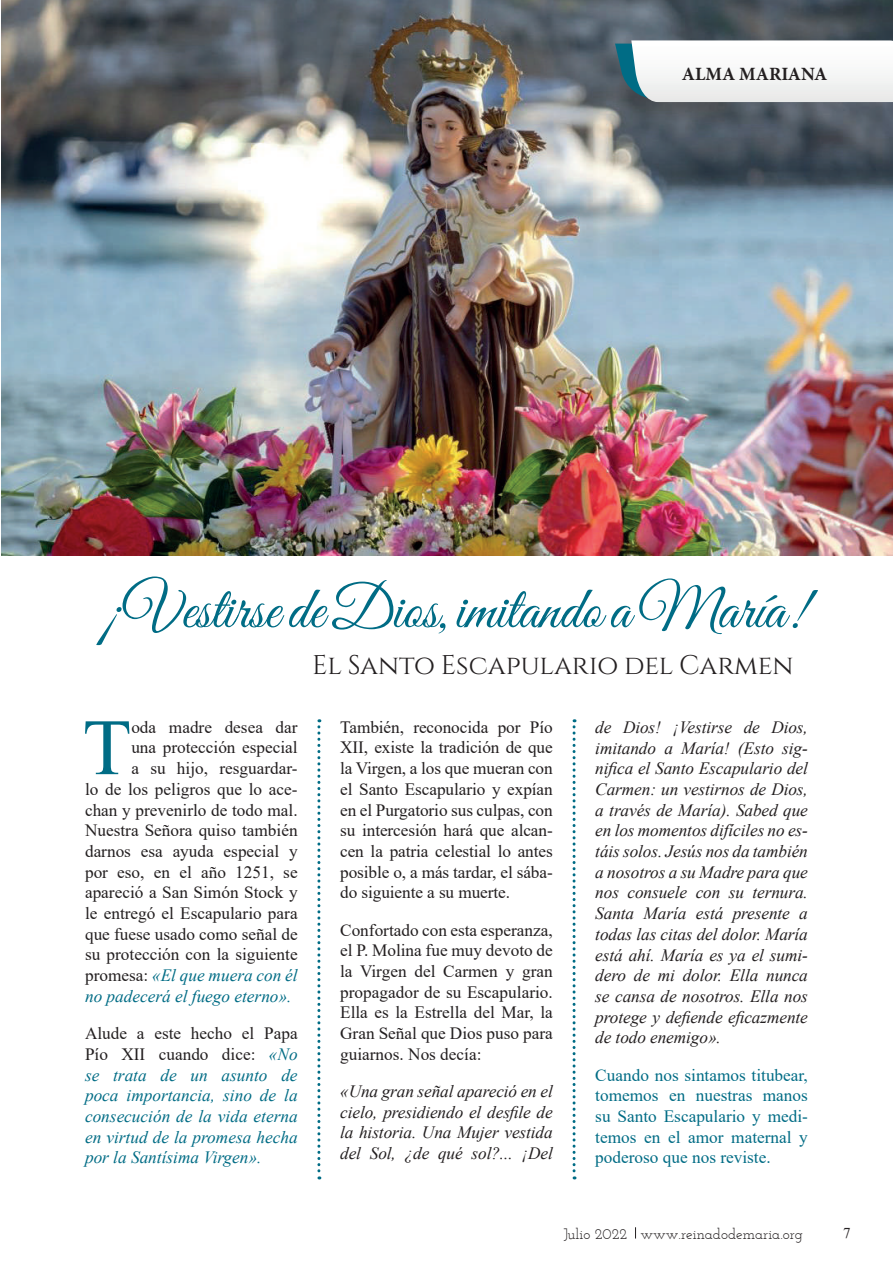
<style>
.page{position:relative;width:893px;height:1263px;background:#fff}
.page>*{position:absolute;margin:0;border:0;box-sizing:border-box;transform-origin:0 0}
.t1{font:79.8px "Times New Roman";color:#006c85}
.t2{font:60px "Great Vibes";color:#006c85}
.t3{font:27px "Cinzel";color:#231f20}
.t4{font:700 18.75px "Minion Pro";color:#231f20}
.t5{font:17.25px/20.7px "Times New Roman";color:#231f20;text-align:justify}
.t6{font:italic 17.25px/20.7px "Times New Roman";letter-spacing:-.005em;color:#231f20;text-align:justify}
.t7{font:italic 17.25px/20.7px "Times New Roman";color:#006c85;text-align:justify}
.t8{font:17.25px/20.7px "Times New Roman";color:#006c85;text-align:justify}
.t9{font:15px "Josefin Slab";color:#231f20}
.t10{font:15px "Times New Roman";color:#231f20}
.s1{font-style:normal;color:#231f20}
</style>
<div class="page">
<img style="left:1px;top:0;width:892px;height:555px">
<svg style="left:615px;top:40px;width:278px;height:62px"></svg>
<svg style="left:317px;top:719px;width:3px;height:460px"></svg>
<svg style="left:573px;top:719px;width:3px;height:460px"></svg>
<p class="t4" style="left:682px;top:61px;width:147px">ALMA MARIANA</p>
<h2 class="t2" style="left:99px;top:576px;width:709px">¡Vestirse de Dios, imitando a María!</h2>
<h3 class="t3" style="left:312px;top:650px;width:483px">El Santo Escapulario del Carmen</h3>
<h1 class="t1" style="left:83px;top:691px;width:50px">T</h1>
<p class="t5" style="left:131px;top:716px;width:168px">oda madre desea dar</p>
<p class="t5" style="left:131px;top:737px;width:168px">una protección especial</p>
<p class="t5" style="left:131px;top:757px;width:168px">a su hijo, resguardar-</p>
<p class="t5" style="left:85px;top:778px;width:214px">lo de los peligros que lo ace-</p>
<p class="t5" style="left:85px;top:799px;width:214px">chan y prevenirlo de todo mal.</p>
<p class="t5" style="left:85px;top:819px;width:214px">Nuestra Señora quiso también</p>
<p class="t5" style="left:85px;top:840px;width:214px">darnos esa ayuda especial y</p>
<p class="t5" style="left:85px;top:861px;width:214px">por eso, en el año 1251, se</p>
<p class="t5" style="left:85px;top:882px;width:214px">apareció a San Simón Stock y</p>
<p class="t5" style="left:85px;top:902px;width:214px">le entregó el Escapulario para</p>
<p class="t5" style="left:85px;top:923px;width:214px">que fuese usado como señal de</p>
<p class="t5" style="left:85px;top:944px;width:214px">su protección con la siguiente</p>
<p class="t7" style="left:85px;top:965px;width:214px"><span class="s1">promesa:</span> «El que muera con él</p>
<p class="t7" style="left:85px;top:985px;width:208px">no padecerá el fuego eterno».</p>
<p class="t7" style="left:85px;top:1022px;width:214px"><span class="s1">Alude a este hecho el Papa Pío XII cuando dice:</span> «No se trata de un asunto de poca importancia, sino de la consecución de la vida eterna en virtud de la promesa hecha por la Santísima Virgen».</p>
<p class="t5" style="left:340px;top:716px;width:214px">También, reconocida por Pío XII, existe la tradición de que la Virgen, a los que mueran con el Santo Escapulario y expían en el Purgatorio sus culpas, con su intercesión hará que alcan&shy;cen la patria celestial lo antes posible o, a más tardar, el sába&shy;do siguiente a su muerte.</p>
<p class="t5" style="left:340px;top:919px;width:214px">Confortado con esta esperanza, el P. Molina fue muy devoto de la Virgen del Carmen y gran propagador de su Escapulario.<br>Ella es la Estrella del Mar, la Gran Señal que Dios puso para guiarnos. Nos decía:</p>
<p class="t6" style="left:340px;top:1080px;width:214px">«Una gran señal apareció en el cielo, presidiendo el desfile de la historia. Una Mujer vestida del Sol, ¿de qué sol?... ¡Del</p>
<p class="t6" style="left:595px;top:716px;width:214px">de Dios! ¡Vestirse de Dios, imitando a María! (Esto sig&shy;nifica el Santo Escapulario del Carmen: un vestirnos de Dios, a través de María). Sabed que en los momentos difíciles no es&shy;táis solos. Jesús nos da también a nosotros a su Madre para que nos consuele con su ternura.<br>Santa María está presente a todas las citas del dolor. María está ahí. María es ya el sumi&shy;dero de mi dolor. Ella nunca se cansa de nosotros. Ella nos protege y defiende eficazmente de todo enemigo».</p>
<p class="t8" style="left:595px;top:1064px;width:214px">Cuando nos sintamos titubear, tomemos en nuestras manos su Santo Escapulario y medi&shy;temos en el amor maternal y poderoso que nos reviste.</p>
<p class="t9" style="left:563px;top:1224px;width:241px">Julio 2022 www.reinadodemaria.org</p>
<p class="t10" style="left:843px;top:1222px;width:9px">7</p>
</div>
